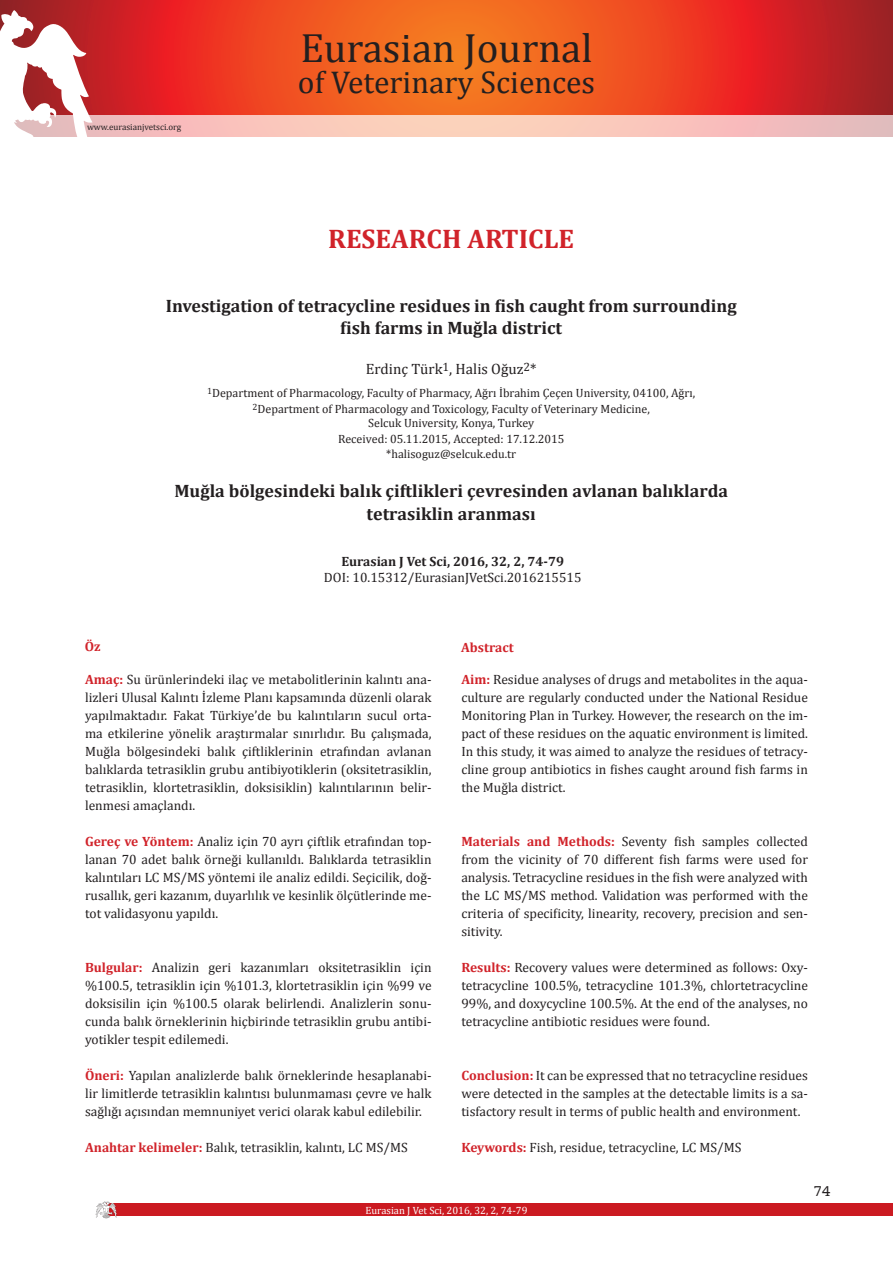
<style>
.page{position:relative;width:893px;height:1263px;background:#fff}
.page>*{position:absolute;margin:0;border:0;box-sizing:border-box;transform-origin:0 0}
.t1{font:41.1px "Cambria";color:#231f20}
.t2{font:31.65px "Cambria";color:#231f20}
.t3{font:700 27px "Cambria";color:#d1232a}
.t4{font:700 18px/21.6px "Cambria";color:#231f20;text-align:center}
.t5{font:15px "Cambria";color:#231f20}
.t6{font:15px "Humanist Slabserif 712 BT";color:#231f20}
.t7{font:13.5px/18px "Cambria";color:#231f20;text-align:justify}
.t8{font:700 13.5px "Cambria";color:#d1232a}
.t9{font:12px/15.6px "Cambria";color:#231f20;text-align:center}
.t10{font:10.5px "Cambria";color:#fff}
.t11{font:9px "Cambria";color:#231f20}
.s1{font-weight:700}
.s2{font-weight:700;color:#d1232a}
</style>
<div class="page">
<svg style="left:0;top:0;width:893px;height:115px;background:#e44422"></svg>
<div style="left:106px;top:1203px;width:787px;height:13px;background:#cb1a21"></div>
<svg style="left:0;top:10px;width:92px;height:127px"></svg>
<svg style="left:96px;top:1201px;width:21px;height:17px"></svg>
<svg style="left:0;top:115px;width:893px;height:21px;background:#f5c7bf"></svg>
<p class="t11" style="left:87px;top:121px;width:96px">www.eurasianjvetsci.org</p>
<p class="t1" style="left:300px;top:24px;width:294px">Eurasian Journal</p>
<p class="t2" style="left:298px;top:64px;width:299px">of Veterinary Sciences</p>
<p class="t3" style="left:328px;top:220px;width:248px">RESEARCH ARTICLE</p>
<p class="t4" style="left:166px;top:295px;width:572px">Investigation of tetracycline residues in fish caught from surrounding fish farms in Muğla district</p>
<p class="t5" style="left:366px;top:360px;width:172px">Erdinç Türk<sup>1</sup>, Halis Oğuz<sup>2</sup>*</p>
<p class="t9" style="left:207px;top:385px;width:490px"><sup>1</sup>Department of Pharmacology, Faculty of Pharmacy, Ağrı İbrahim Çeçen University, 04100, Ağrı,<br><sup>2</sup>Department of Pharmacology and Toxicology, Faculty of Veterinary Medicine,</p>
<p class="t9" style="left:338px;top:415px;width:228px">Selcuk University, Konya, Turkey<br>Received: 05.11.2015, Accepted: 17.12.2015 *halisoguz@selcuk.edu.tr</p>
<p class="t4" style="left:174px;top:479px;width:555px;line-height:23.1px">Muğla bölgesindeki balık çiftlikleri çevresinden avlanan balıklarda tetrasiklin aranması</p>
<p class="t7" style="left:324px;top:553px;width:259px;line-height:16.2px;text-align:center"><span class="s1">Eurasian J Vet Sci, 2016, 32, 2, 74-79<br></span>DOI: 10.15312/EurasianJVetSci.2016215515</p>
<p class="t8" style="left:85px;top:637px;width:17px">Öz</p>
<p class="t7" style="left:85px;top:670px;width:348px"><span class="s2">Amaç:</span> Su ürünlerindeki ilaç ve metabolitlerinin kalıntı ana&shy;lizleri Ulusal Kalıntı İzleme Planı kapsamında düzenli olarak yapılmaktadır. Fakat Türkiye’de bu kalıntıların sucul orta&shy;ma etkilerine yönelik araştırmalar sınırlıdır. Bu çalışmada, Muğla bölgesindeki balık çiftliklerinin etrafından avlanan balıklarda tetrasiklin grubu antibiyotiklerin (oksitetrasiklin, tetrasiklin, klortetrasiklin, doksisiklin) kalıntılarının belir&shy;lenmesi amaçlandı.</p>
<p class="t7" style="left:85px;top:832px;width:348px"><span class="s2">Gereç ve Yöntem:</span> Analiz için 70 ayrı çiftlik etrafından top&shy;lanan 70 adet balık örneği kullanıldı. Balıklarda tetrasiklin kalıntıları LC MS/MS yöntemi ile analiz edildi. Seçicilik, doğ&shy;rusallık, geri kazanım, duyarlılık ve kesinlik ölçütlerinde me&shy;tot validasyonu yapıldı.</p>
<p class="t7" style="left:85px;top:958px;width:348px"><span class="s2">Bulgular:</span> Analizin geri kazanımları oksitetrasiklin için %100.5, tetrasiklin için %101.3, klortetrasiklin için %99 ve doksisilin için %100.5 olarak belirlendi. Analizlerin sonu&shy;cunda balık örneklerinin hiçbirinde tetrasiklin grubu antibi&shy;yotikler tespit edilemedi.</p>
<p class="t7" style="left:85px;top:1066px;width:348px"><span class="s2">Öneri:</span> Yapılan analizlerde balık örneklerinde hesaplanabi&shy;lir limitlerde tetrasiklin kalıntısı bulunmaması çevre ve halk sağlığı açısından memnuniyet verici olarak kabul edilebilir.</p>
<p class="t7" style="left:85px;top:1138px;width:324px"><span class="s2">Anahtar kelimeler:</span> Balık, tetrasiklin, kalıntı, LC MS/MS</p>
<p class="t8" style="left:461px;top:638px;width:54px">Abstract</p>
<p class="t7" style="left:461px;top:670px;width:348px"><span class="s2">Aim:</span> Residue analyses of drugs and metabolites in the aqua&shy;culture are regularly conducted under the National Residue Monitoring Plan in Turkey. However, the research on the im&shy;pact of these residues on the aquatic environment is limited.<br>In this study, it was aimed to analyze the residues of tetracy&shy;cline group antibiotics in fishes caught around fish farms in the Muğla district.</p>
<p class="t7" style="left:461px;top:832px;width:348px"><span class="s2">Materials and Methods:</span> Seventy fish samples collected from the vicinity of 70 different fish farms were used for analysis. Tetracycline residues in the fish were analyzed with the LC MS/MS method. Validation was performed with the criteria of specificity, linearity, recovery, precision and sen&shy;sitivity.</p>
<p class="t7" style="left:461px;top:958px;width:348px"><span class="s2">Results:</span> Recovery values were determined as follows: Oxy&shy;tetracycline 100.5%, tetracycline 101.3%, chlortetracycline 99%, and doxycycline 100.5%. At the end of the analyses, no tetracycline antibiotic residues were found.</p>
<p class="t7" style="left:461px;top:1066px;width:348px"><span class="s2">Conclusion:</span> It can be expressed that no tetracycline residues were detected in the samples at the detectable limits is a sa&shy;tisfactory result in terms of public health and environment.</p>
<p class="t7" style="left:461px;top:1138px;width:282px"><span class="s2">Keywords:</span> Fish, residue, tetracycline, LC MS/MS</p>
<p class="t6" style="left:814px;top:1181px;width:18px">74</p>
<p class="t10" style="left:365px;top:1204px;width:163px">Eurasian J Vet Sci, 2016, 32, 2, 74-79</p>
</div>
